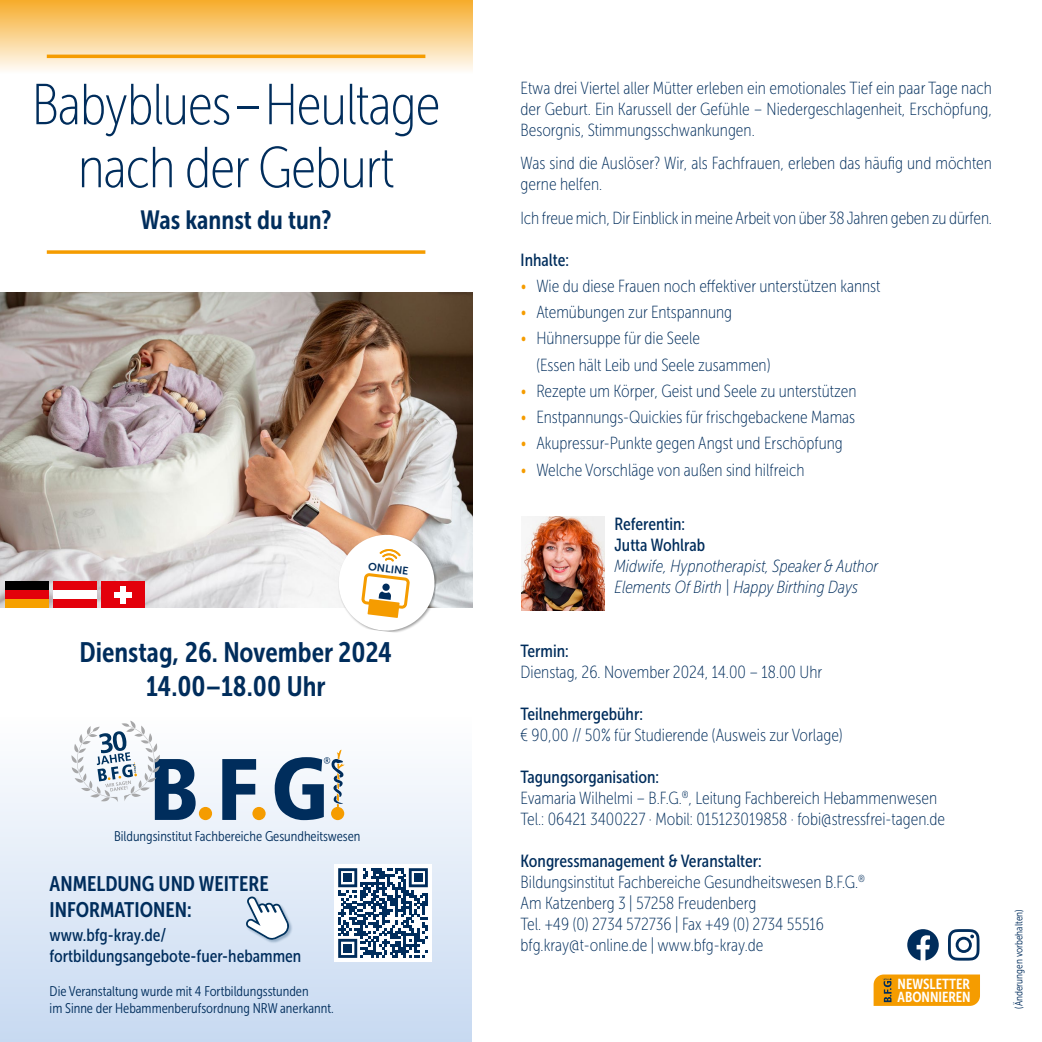
<style>
.page{position:relative;width:1042px;height:1042px;background:#fff}
.page>*{position:absolute;margin:0;border:0;box-sizing:border-box;transform-origin:0 0}
.t1{font:57.75px/63px "Museo Sans Cond 100";letter-spacing:-.02em;color:#002d5c;text-align:center}
.t2{font:28px/33.6px "Museo Sans Cond 700";color:#002d5c;text-align:center}
.t3{font:26.25px "Museo Sans Cond 700";color:#002d5c}
.t4{font:21px/25.2px "Museo Sans Cond 700";color:#002d5c}
.t5{font:17.5px/21px "Museo Sans Cond 100";color:#002d5c}
.t6{font:17.5px/21px "Museo Sans Cond 500";color:#002d5c}
.t7{font:italic 17.5px/21px "Museo Sans Cond 100";color:#002d5c}
.t8{font:14.53px/13.3px "Museo Sans Cond 700";color:#fff}
.t9{font:14px/16.8px "Museo Sans Cond 300";color:#002d5c}
.t10{font:10.85px "Museo Sans 700";color:#002d5c}
.t11{font:10.5px "Museo Sans Cond 300";color:#002d5c}
.s1{color:#f59c00}
</style>
<div class="page">
<div style="left:0;top:717px;width:471px;height:325px;background:linear-gradient(to bottom,#fefefe,#c7d9f1)"></div>
<img style="left:0;top:293px;width:472px;height:315px">
<svg style="left:222px;top:759px;width:34px;height:61px"></svg>
<div style="left:199px;top:807px;width:13px;height:13px;background:#f59c00;border-radius:50%"></div>
<div style="left:252px;top:807px;width:14px;height:13px;background:#f59c00;border-radius:50%"></div>
<svg style="left:275px;top:750px;width:69px;height:70px"></svg>
<img style="left:521px;top:516px;width:83px;height:94px">
<svg style="left:907px;top:929px;width:32px;height:31px"></svg>
<svg style="left:948px;top:929px;width:31px;height:31px"></svg>
<svg style="left:873px;top:974px;width:107px;height:32px;background:#ee9c0b"></svg>
<div style="left:334px;top:864px;width:98px;height:98px;background:#fff"></div>
<svg style="left:338px;top:868px;width:90px;height:90px"></svg>
<div style="left:344px;top:873px;width:8px;height:9px;background:#002d5c"></div>
<div style="left:414px;top:873px;width:8px;height:9px;background:#002d5c"></div>
<div style="left:344px;top:944px;width:8px;height:8px;background:#002d5c"></div>
<div style="left:246px;top:896px;width:47px;height:47px;background:#00325e;opacity:.3"></div>
<svg style="left:246px;top:896px;width:43px;height:44px"></svg>
<svg style="left:47px;top:250px;width:378px;height:4px;background:#f6a81f"></svg>
<svg style="left:0;top:0;width:472px;height:71px;background:#f9cf87"></svg>
<svg style="left:331px;top:527px;width:111px;height:106px"></svg>
<div style="left:5px;top:581px;width:43px;height:9px;background:#000"></div>
<div style="left:5px;top:590px;width:43px;height:9px;background:#e3000b"></div>
<div style="left:5px;top:599px;width:43px;height:9px;background:#f6a000"></div>
<div style="left:53px;top:599px;width:43px;height:9px;background:#e3000b"></div>
<div style="left:53px;top:590px;width:43px;height:9px;background:#fff"></div>
<div style="left:53px;top:581px;width:43px;height:9px;background:#e3000b"></div>
<div style="left:101px;top:599px;width:44px;height:9px;background:#e3000b"></div>
<div style="left:101px;top:590px;width:44px;height:9px;background:#e3000b"></div>
<div style="left:101px;top:581px;width:44px;height:9px;background:#e3000b"></div>
<div style="left:114px;top:592px;width:18px;height:5px;background:#fff"></div>
<div style="left:120px;top:586px;width:6px;height:17px;background:#fff"></div>
<svg style="left:71px;top:720px;width:125px;height:100px"></svg>
<h1 class="t1" style="left:32px;top:74px;width:410px">Babyblues – Heultage nach der Geburt</h1>
<h3 class="t3" style="left:140px;top:205px;width:193px">Was kannst du tun?</h3>
<p class="t10" style="left:329px;top:556px;width:83px;rotate:7deg">ONLINEONLINE</p>
<h2 class="t2" style="left:79px;top:636px;width:314px">Dienstag, 26. November 2024<br>14.00–18.00 Uhr</h2>
<p class="t9" style="left:114px;top:827px;width:248px">Bildungsinstitut Fachbereiche Gesundheitswesen</p>
<p class="t4" style="left:50px;top:871px;width:220px">ANMELDUNG UND WEITERE<br>INFORMATIONEN:</p>
<p class="t6" style="left:50px;top:924px;width:253px">www.bfg-kray.de/ fortbildungsangebote-fuer-hebammen</p>
<p class="t9" style="left:50px;top:983px;width:285px">Die Veranstaltung wurde mit 4 Fortbildungsstunden<br>im Sinne der Hebammenberufsordnung NRW anerkannt.</p>
<p class="t5" style="left:520px;top:78px;width:473px;text-align:justify">Etwa drei Viertel aller Mütter erleben ein emotionales Tief ein paar Tage nach der Geburt. Ein Karussell der Gefühle – Niedergeschlagenheit, Erschöpfung, Besorgnis, Stimmungsschwankungen.</p>
<p class="t5" style="left:520px;top:153px;width:473px">Was sind die Auslöser? Wir, als Fachfrauen, erleben das häufig und möchten gerne helfen.</p>
<p class="t5" style="left:520px;top:207px;width:473px">Ich freue mich, Dir Einblick in meine Arbeit von über 38 Jahren geben zu dürfen.</p>
<p class="t6" style="left:520px;top:249px;width:50px">Inhalte:</p>
<p class="t5" style="left:520px;top:275px;width:361px"><span class="s1">•</span> Wie du diese Frauen noch effektiver unterstützen kannst</p>
<p class="t5" style="left:520px;top:302px;width:213px"><span class="s1">•</span> Atemübungen zur Entspannung</p>
<p class="t5" style="left:536px;top:325px;width:236px;line-height:26.2px;text-indent:-16px"><span class="s1">•</span> Hühnersuppe für die Seele<br>(Essen hält Leib und Seele zusammen)</p>
<p class="t5" style="left:520px;top:380px;width:337px"><span class="s1">•</span> Rezepte um Körper, Geist und Seele zu unterstützen</p>
<p class="t5" style="left:520px;top:407px;width:336px"><span class="s1">•</span> Enstpannungs-Quickies für frischgebackene Mamas</p>
<p class="t5" style="left:520px;top:433px;width:324px"><span class="s1">•</span> Akupressur-Punkte gegen Angst und Erschöpfung</p>
<p class="t5" style="left:520px;top:459px;width:285px"><span class="s1">•</span> Welche Vorschläge von außen sind hilfreich</p>
<p class="t6" style="left:614px;top:513px;width:92px">Referentin:<br>Jutta Wohlrab</p>
<p class="t7" style="left:614px;top:555px;width:265px">Midwife, Hypnotherapist, Speaker &amp; Author<br>Elements Of Birth | Happy Birthing Days</p>
<p class="t6" style="left:520px;top:640px;width:50px">Termin:</p>
<p class="t5" style="left:520px;top:661px;width:303px">Dienstag, 26. November 2024, 14.00 – 18.00 Uhr</p>
<p class="t6" style="left:520px;top:703px;width:124px">Teilnehmergebühr:</p>
<p class="t5" style="left:520px;top:724px;width:324px">€ 90,00 // 50% für Studierende (Ausweis zur Vorlage)</p>
<p class="t6" style="left:520px;top:766px;width:140px">Tagungsorganisation:</p>
<p class="t5" style="left:520px;top:787px;width:426px">Evamaria Wilhelmi – B.F.G.<sup>®</sup>, Leitung Fachbereich Hebammenwesen<br>Tel.: 06421 3400227 · Mobil: 015123019858 · fobi@stressfrei-tagen.de</p>
<p class="t6" style="left:520px;top:850px;width:243px">Kongressmanagement &amp; Veranstalter:</p>
<p class="t5" style="left:520px;top:871px;width:346px">Bildungsinstitut Fachbereiche Gesundheitswesen B.F.G.<sup>® </sup>Am Katzenberg 3 | 57258 Freudenberg<br>Tel. +49 (0) 2734 572736 | Fax +49 (0) 2734 55516 bfg.kray@t-online.de | www.bfg-kray.de</p>
<p class="t8" style="left:897px;top:977px;width:75px">NEWSLETTER<br>ABONNIEREN</p>
<p class="t11" style="left:1013px;top:1008px;width:101px;rotate:-90deg">(Änderungen vorbehalten)</p>
</div>
